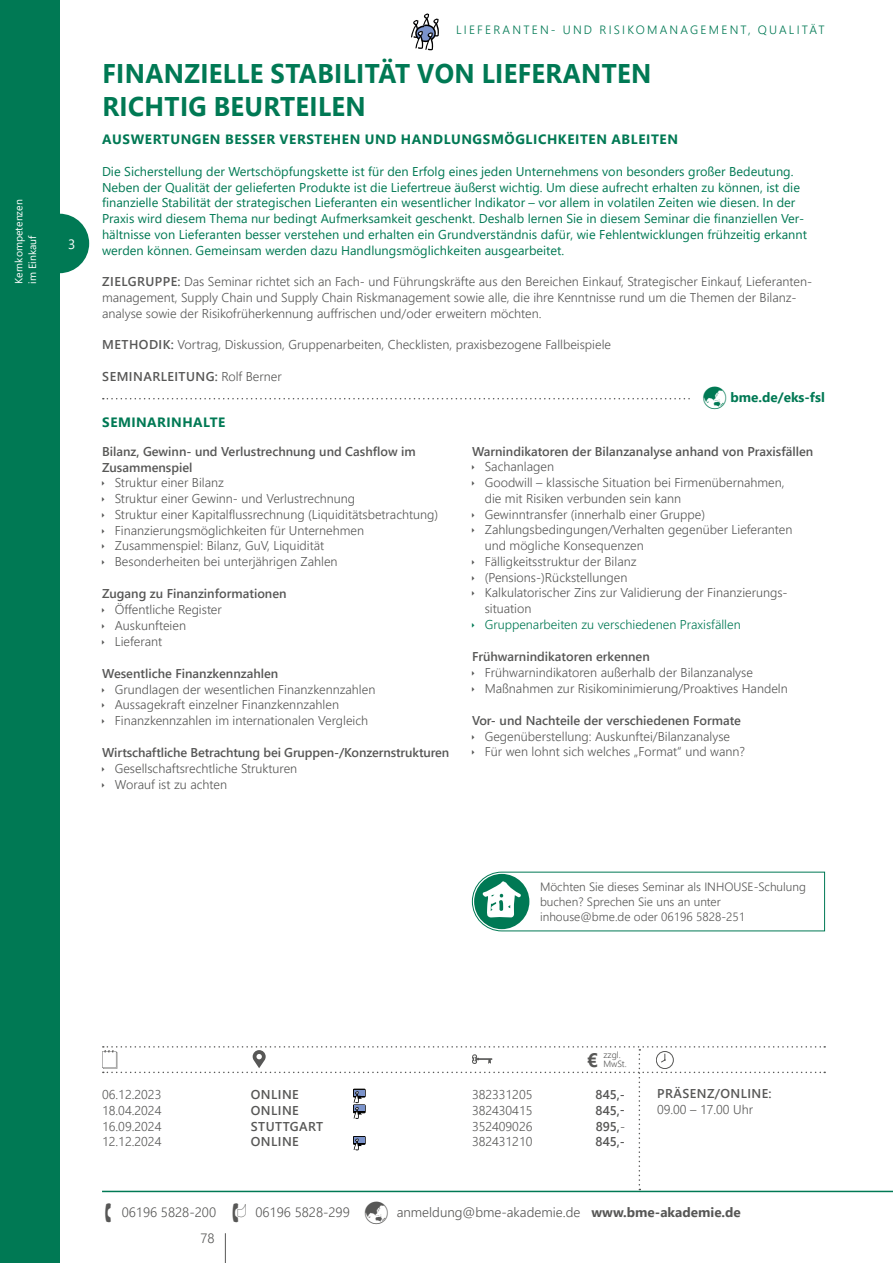
<style>
.page{position:relative;width:893px;height:1263px;background:#fff}
.page>*{position:absolute;margin:0;border:0;box-sizing:border-box;transform-origin:0 0}
.t1{font:700 27px/33px "Segoe UI";letter-spacing:.015em;color:#007954;scale:.95 1}
.t2{font:700 19.5px "Segoe UI";color:#575756}
.t3{font:700 13.5px "Segoe UI";letter-spacing:.045em;color:#007954}
.t4{font:300 13.5px "Segoe UI";color:#575756}
.t5{font:700 13.5px "Segoe UI";color:#007954}
.t6{font:13.5px "Segoe UI";color:#fff}
.t7{font:300 12.75px/15.8px "Segoe UI";color:#575756}
.t8{font:12.75px/15.8px "Segoe UI";color:#007954}
.t9{font:600 12.75px/15.8px "Segoe UI";color:#575756}
.t10{font:600 12.75px "Segoe UI";letter-spacing:.035em;color:#575756}
.t11{font:300 12.75px "Segoe UI";color:#007954}
.t12{font:300 12px/15px "Segoe UI";color:#575756}
.t13{font:300 12px "Segoe UI";letter-spacing:.185em;color:#007954}
.t14{font:10.5px/13.5px "Segoe UI";color:#fff}
.t15{font:300 9px/9px "Segoe UI";color:#575756}
.s1{font-weight:600}
.s2{font-weight:300}
.s3{font-weight:700}
</style>
<div class="page">
<hr style="left:102px;top:1191px;width:791px;height:1px;background:#007954">
<div style="left:30px;top:214px;width:59px;height:59px;background:#007954;border-radius:50%"></div>
<div style="left:0;top:0;width:60px;height:1263px;background:#007954"></div>
<hr style="left:225px;top:1233px;width:1px;height:30px;background:#575756">
<svg style="left:102px;top:1046px;width:723px;height:144px"></svg>
<svg style="left:411px;top:13px;width:28px;height:37px"></svg>
<svg style="left:472px;top:871px;width:353px;height:61px"></svg>
<svg style="left:103px;top:398px;width:587px;height:2px"></svg>
<p class="t14" style="left:11px;top:284px;width:86px;rotate:-90deg">Kernkompetenzen im Einkauf</p>
<p class="t6" style="left:68px;top:231px;width:9px">3</p>
<p class="t13" style="left:456px;top:19px;width:370px">LIEFERANTEN- UND RISIKOMANAGEMENT, QUALITÄT</p>
<h1 class="t1" style="left:102px;top:55px;width:579px">FINANZIELLE STABILITÄT VON LIEFERANTEN<br>RICHTIG BEURTEILEN</h1>
<p class="t3" style="left:102px;top:127px;width:577px">AUSWERTUNGEN BESSER VERSTEHEN UND HANDLUNGSMÖGLICHKEITEN ABLEITEN</p>
<p class="t8" style="left:102px;top:162px;width:706px">Die Sicherstellung der Wertschöpfungskette ist für den Erfolg eines jeden Unternehmens von besonders großer Bedeutung.<br>Neben der Qualität der gelieferten Produkte ist die Liefertreue äußerst wichtig. Um diese aufrecht erhalten zu können, ist die finanzielle Stabilität der strategischen Lieferanten ein wesentlicher Indikator – vor allem in volatilen Zeiten wie diesen. In der Praxis wird diesem Thema nur bedingt Aufmerksamkeit geschenkt. Deshalb lernen Sie in diesem Seminar die finanziellen Ver&shy;hältnisse von Lieferanten besser verstehen und erhalten ein Grundverständnis dafür, wie Fehlentwicklungen frühzeitig erkannt werden können. Gemeinsam werden dazu Handlungsmöglichkeiten ausgearbeitet.</p>
<p class="t7" style="left:102px;top:273px;width:712px"><span class="s1">ZIELGRUPPE:</span> Das Seminar richtet sich an Fach- und Führungskräfte aus den Bereichen Einkauf, Strategischer Einkauf, Lieferanten&shy;management, Supply Chain und Supply Chain Riskmanagement sowie alle, die ihre Kenntnisse rund um die Themen der Bilanz&shy;analyse sowie der Risikofrüherkennung auffrischen und/oder erweitern möchten.</p>
<p class="t7" style="left:102px;top:336px;width:510px"><span class="s1">METHODIK:</span> Vortrag, Diskussion, Gruppenarbeiten, Checklisten, praxisbezogene Fallbeispiele</p>
<p class="t10" style="left:102px;top:364px;width:181px">SEMINARLEITUNG: <span class="s2">Rolf Berner</span></p>
<p class="t5" style="left:730px;top:384px;width:96px">bme.de/eks-fsl</p>
<p class="t3" style="left:102px;top:409px;width:124px">SEMINARINHALTE</p>
<p class="t9" style="left:102px;top:442px;width:315px">Bilanz, Gewinn- und Verlustrechnung und Cashflow im<br>Zusammenspiel</p>
<p class="t7" style="left:115px;top:474px;width:325px">Struktur einer Bilanz<br>Struktur einer Gewinn- und Verlustrechnung<br>Struktur einer Kapitalflussrechnung (Liquiditätsbetrachtung)<br>Finanzierungsmöglichkeiten für Unternehmen Zusammenspiel: Bilanz, GuV, Liquidität<br>Besonderheiten bei unterjährigen Zahlen</p>
<p class="t9" style="left:102px;top:585px;width:186px">Zugang zu Finanzinformationen</p>
<p class="t7" style="left:115px;top:600px;width:109px">Öffentliche Register<br>Auskunfteien<br>Lieferant</p>
<p class="t9" style="left:102px;top:664px;width:178px">Wesentliche Finanzkennzahlen</p>
<p class="t7" style="left:115px;top:680px;width:262px">Grundlagen der wesentlichen Finanzkennzahlen<br>Aussagekraft einzelner Finanzkennzahlen<br>Finanzkennzahlen im internationalen Vergleich</p>
<p class="t9" style="left:102px;top:744px;width:349px">Wirtschaftliche Betrachtung bei Gruppen-/Konzernstrukturen</p>
<p class="t7" style="left:115px;top:759px;width:184px">Gesellschaftsrechtliche Strukturen<br>Worauf ist zu achten</p>
<p class="t9" style="left:472px;top:442px;width:343px">Warnindikatoren der Bilanzanalyse anhand von Praxisfällen</p>
<p class="t7" style="left:485px;top:458px;width:309px">Sachanlagen<br>Goodwill – klassische Situation bei Firmenübernahmen, die mit Risiken verbunden sein kann<br>Gewinntransfer (innerhalb einer Gruppe)<br>Zahlungsbedingungen/Verhalten gegenüber Lieferanten und mögliche Konsequenzen<br>Fälligkeitsstruktur der Bilanz<br>(Pensions-)Rückstellungen<br>Kalkulatorischer Zins zur Validierung der Finanzierungs&shy;situation</p>
<p class="t11" style="left:485px;top:612px;width:257px">Gruppenarbeiten zu verschiedenen Praxisfällen</p>
<p class="t9" style="left:472px;top:648px;width:179px">Frühwarnindikatoren erkennen</p>
<p class="t7" style="left:485px;top:663px;width:305px">Frühwarnindikatoren außerhalb der Bilanzanalyse<br>Maßnahmen zur Risikominimierung/Proaktives Handeln</p>
<p class="t9" style="left:472px;top:711px;width:271px">Vor- und Nachteile der verschiedenen Formate</p>
<p class="t7" style="left:485px;top:727px;width:262px">Gegenüberstellung: Auskunftei/Bilanzanalyse<br>Für wen lohnt sich welches „Format“ und wann?</p>
<p class="t12" style="left:540px;top:878px;width:267px">Möchten Sie dieses Seminar als INHOUSE-Schulung buchen? Sprechen Sie uns an unter inhouse@bme.de oder 06196 5828-251</p>
<h2 class="t2" style="left:587px;top:1042px;width:13px">€</h2>
<p class="t15" style="left:603px;top:1050px;width:25px">zzgl.<br>MwSt.</p>
<p class="t7" style="left:102px;top:1085px;width:61px">06.12.2023</p>
<p class="t9" style="left:251px;top:1086px;width:49px">ONLINE</p>
<p class="t7" style="left:472px;top:1085px;width:62px">382331205</p>
<p class="t9" style="left:596px;top:1086px;width:31px">845,-</p>
<p class="t7" style="left:102px;top:1101px;width:61px">18.04.2024</p>
<p class="t9" style="left:251px;top:1101px;width:49px">ONLINE</p>
<p class="t7" style="left:472px;top:1101px;width:62px">382430415</p>
<p class="t9" style="left:596px;top:1101px;width:31px">845,-</p>
<p class="t7" style="left:102px;top:1117px;width:61px">16.09.2024</p>
<p class="t10" style="left:251px;top:1114px;width:74px">STUTTGART</p>
<p class="t7" style="left:472px;top:1117px;width:62px">352409026</p>
<p class="t9" style="left:596px;top:1117px;width:31px">895,<span class="s2">-</span></p>
<p class="t7" style="left:102px;top:1133px;width:61px">12.12.2024</p>
<p class="t9" style="left:251px;top:1133px;width:49px">ONLINE</p>
<p class="t7" style="left:472px;top:1133px;width:62px">382431210</p>
<p class="t9" style="left:596px;top:1133px;width:31px">845,-</p>
<p class="t10" style="left:657px;top:1081px;width:116px">PRÄSENZ/ONLINE:</p>
<p class="t7" style="left:657px;top:1100px;width:98px">09.00 – 17.00 Uhr</p>
<p class="t4" style="left:122px;top:1199px;width:96px">06196 5828-200</p>
<p class="t4" style="left:255px;top:1199px;width:96px">06196 5828-299</p>
<p class="t4" style="left:397px;top:1199px;width:346px">anmeldung@bme-akademie.de <span class="s3">www.bme-akademie.de</span></p>
<p class="t4" style="left:200px;top:1225px;width:16px">78</p>
</div>
